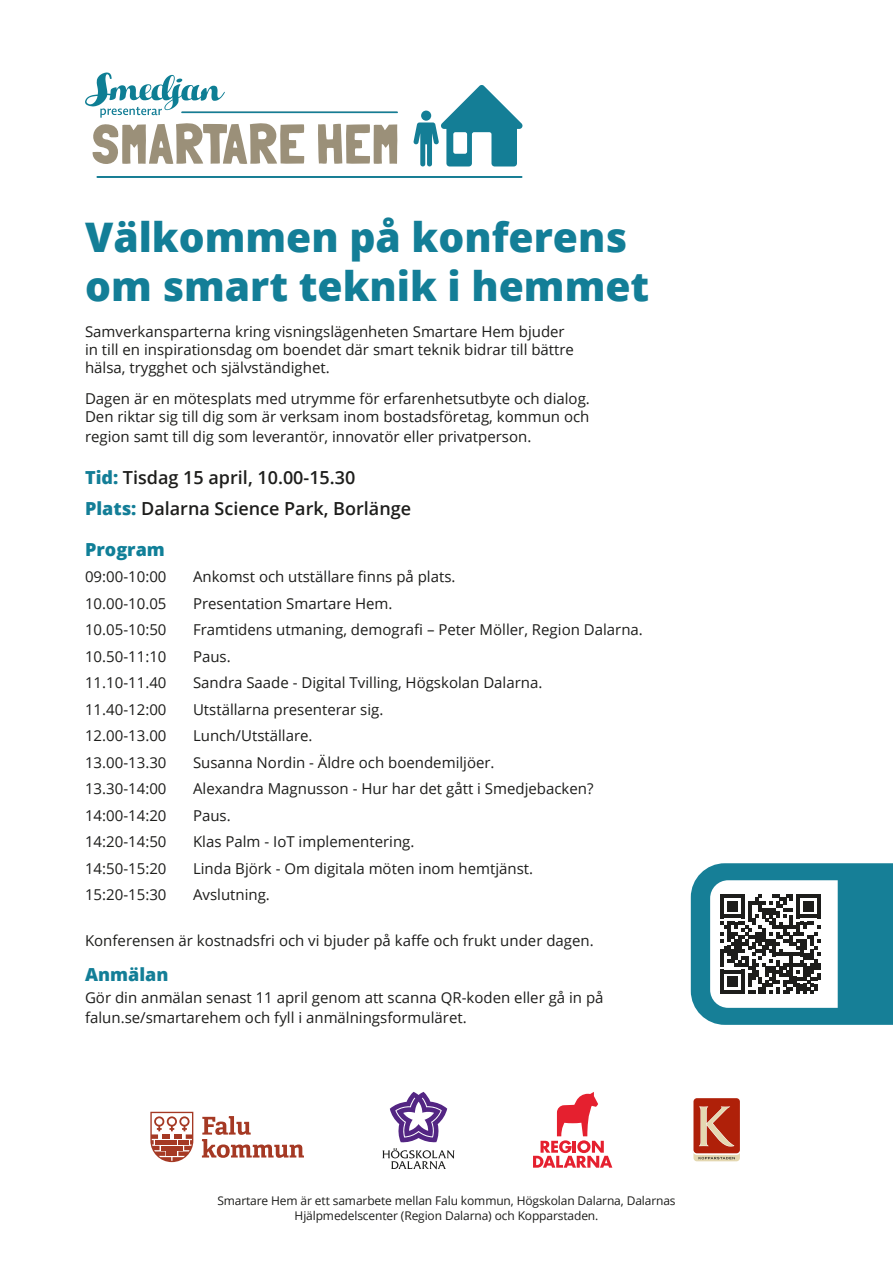
<style>
.page{position:relative;width:893px;height:1263px;background:#fff}
.page>*{position:absolute;margin:0;border:0;box-sizing:border-box;transform-origin:0 0}
.t1{font:800 40.8px/48.9px "Open Sans";color:#137e97}
.t2{font:600 18px/30.2px "Open Sans";color:#1d1d1b}
.t3{font:800 18px "Open Sans";color:#107f98}
.t4{font:800 18px "Open Sans";color:#137e97}
.t5{font:15px/18px "Open Sans";color:#1d1d1b}
.t6{font:12px/14.4px "Open Sans";letter-spacing:-.01em;color:#1d1d1b;text-align:center}
.s1{font-weight:800;color:#137e97}
</style>
<div class="page">
<svg style="left:150px;top:1112px;width:43px;height:50px"></svg>
<svg style="left:202px;top:1116px;width:102px;height:42px"></svg>
<svg style="left:382px;top:1092px;width:73px;height:77px"></svg>
<div style="left:693px;top:1098px;width:47px;height:55px;background:#af2009;border-radius:3px"></div>
<svg style="left:693px;top:1152px;width:47px;height:9px"></svg>
<svg style="left:699px;top:1106px;width:35px;height:40px"></svg>
<svg style="left:533px;top:1092px;width:79px;height:76px"></svg>
<svg style="left:413px;top:85px;width:109px;height:81px"></svg>
<hr style="left:181px;top:112px;width:217px;height:1px;background:#147e96">
<hr style="left:96px;top:176px;width:426px;height:2px;background:#147e96">
<svg style="left:85px;top:73px;width:219px;height:91px"></svg>
<svg style="left:318px;top:124px;width:80px;height:40px"></svg>
<svg style="left:691px;top:863px;width:202px;height:162px"></svg>
<h1 class="t1" style="left:85px;top:210px;width:566px">Välkommen på konferens om smart teknik i hemmet</h1>
<p class="t5" style="left:85px;top:322px;width:490px">Samverkansparterna kring visningslägenheten Smartare Hem bjuder in till en inspirationsdag om boendet där smart teknik bidrar till bättre hälsa, trygghet och självständighet.</p>
<p class="t5" style="left:85px;top:389px;width:506px">Dagen är en mötesplats med utrymme för erfarenhetsutbyte och dialog.<br>Den riktar sig till dig som är verksam inom bostadsföretag, kommun och</p>
<p class="t5" style="left:85px;top:427px;width:448px">region samt till dig som leverantör, innovatör eller privatperson.</p>
<p class="t2" style="left:85px;top:462px;width:328px"><span class="s1">Tid:</span> Tisdag 15 april, 10.00-15.30<br><span class="s1">Plats:</span> Dalarna Science Park, Borlänge</p>
<p class="t3" style="left:85px;top:535px;width:81px">Program</p>
<p class="t5" style="left:85px;top:567px;width:83px">09:00-10:00</p>
<p class="t5" style="left:193px;top:567px;width:264px">Ankomst och utställare finns på plats.</p>
<p class="t5" style="left:85px;top:594px;width:83px">10.00-10.05</p>
<p class="t5" style="left:193px;top:594px;width:201px">Presentation Smartare Hem.</p>
<p class="t5" style="left:85px;top:620px;width:83px">10.05-10:50</p>
<p class="t5" style="left:193px;top:620px;width:451px">Framtidens utmaning, demografi – Peter Möller, Region Dalarna.</p>
<p class="t5" style="left:85px;top:647px;width:83px">10.50-11:10</p>
<p class="t5" style="left:193px;top:647px;width:39px">Paus.</p>
<p class="t5" style="left:85px;top:673px;width:83px">11.10-11.40</p>
<p class="t5" style="left:193px;top:673px;width:351px">Sandra Saade - Digital Tvilling, Högskolan Dalarna.</p>
<p class="t5" style="left:85px;top:700px;width:83px">11.40-12:00</p>
<p class="t5" style="left:193px;top:700px;width:192px">Utställarna presenterar sig.</p>
<p class="t5" style="left:85px;top:726px;width:83px">12.00-13.00</p>
<p class="t5" style="left:193px;top:726px;width:121px">Lunch/Utställare.</p>
<p class="t5" style="left:85px;top:753px;width:83px">13.00-13.30</p>
<p class="t5" style="left:193px;top:753px;width:303px">Susanna Nordin - Äldre och boendemiljöer.</p>
<p class="t5" style="left:85px;top:779px;width:83px">13.30-14:00</p>
<p class="t5" style="left:193px;top:779px;width:402px">Alexandra Magnusson - Hur har det gått i Smedjebacken?</p>
<p class="t5" style="left:85px;top:806px;width:83px">14:00-14:20</p>
<p class="t5" style="left:193px;top:806px;width:39px">Paus.</p>
<p class="t5" style="left:85px;top:832px;width:83px">14:20-14:50</p>
<p class="t5" style="left:193px;top:832px;width:223px">Klas Palm - IoT implementering.</p>
<p class="t5" style="left:85px;top:859px;width:83px">14:50-15:20</p>
<p class="t5" style="left:193px;top:859px;width:342px">Linda Björk - Om digitala möten inom hemtjänst.</p>
<p class="t5" style="left:85px;top:885px;width:83px">15:20-15:30</p>
<p class="t5" style="left:193px;top:885px;width:78px">Avslutning.</p>
<p class="t5" style="left:85px;top:931px;width:510px">Konferensen är kostnadsfri och vi bjuder på kaffe och frukt under dagen.</p>
<p class="t4" style="left:85px;top:960px;width:85px">Anmälan</p>
<p class="t5" style="left:85px;top:987px;width:520px;line-height:19.8px">Gör din anmälan senast 11 april genom att scanna QR-koden eller gå in på falun.se/smartarehem och fyll i anmälningsformuläret.</p>
<p class="t6" style="left:217px;top:1193px;width:460px">Smartare Hem är ett samarbete mellan Falu kommun, Högskolan Dalarna, Dalarnas<br>Hjälpmedelscenter (Region Dalarna) och Kopparstaden.</p>
</div>
